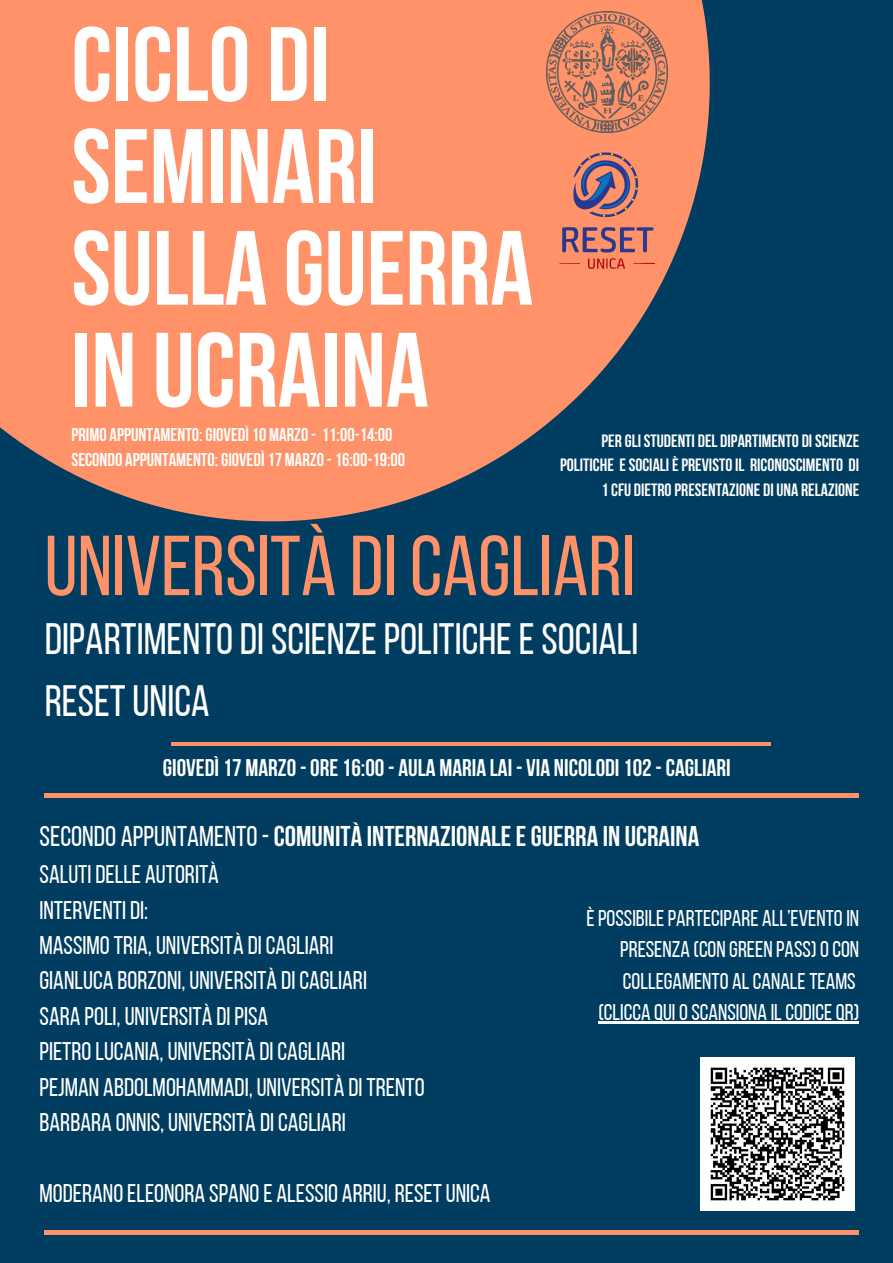
<style>
.page{position:relative;width:893px;height:1263px;background:#003d60}
.page>*{position:absolute;margin:0;border:0;box-sizing:border-box;transform-origin:0 0}
.t1{font:700 105.45px/101.9px "Bebas Neue";color:#fff}
.t2{font:84.9px "Bebas Neue";color:#ff9268}
.t3{font:43.8px "Bebas Neue";color:#fff}
.t4{font:700 28.5px "Bebas Neue";color:#fff}
.t5{font:25.5px "Bebas Neue";color:#fff}
.t6{font:700 24px "Bebas Neue";color:#fff}
.t7{font:22.73px/31.5px "Bebas Neue";color:#fff;text-align:justify}
.t8{font:700 18.45px "Bebas Neue";color:#fff}
.t9{font:700 17.77px/24.8px "Bebas Neue";color:#fff;text-align:right}
.s1{font-weight:400}
</style>
<div class="page">
<svg style="left:0;top:0;width:709px;height:521px;background:#db8666"></svg>
<hr style="left:171px;top:743px;width:600px;height:3px;background:#ff9268">
<hr style="left:45px;top:794px;width:814px;height:4px;background:#ff9268">
<img style="left:558px;top:152px;width:98px;height:118px">
<hr style="left:45px;top:1230px;width:814px;height:4px;background:#ff9268">
<img style="left:547px;top:12px;width:121px;height:121px">
<img style="left:701px;top:1058px;width:153px;height:153px">
<hr style="left:598px;top:1022px;width:261px;height:2px;background:#fff">
<p class="t1" style="left:71px;top:24px;width:463px">CICLO DI<br>SEMINARI<br>SULLA GUERRA<br>IN UCRAINA</p>
<p class="t8" style="left:71px;top:427px;width:322px">PRIMO APPUNTAMENTO: GIOVEDÌ 10 MARZO- 11:00-14:00</p>
<p class="t8" style="left:71px;top:452px;width:335px">SECONDO APPUNTAMENTO: GIOVEDÌ 17 MARZO-16:00-19:00</p>
<p class="t9" style="left:560px;top:430px;width:301px">PER GLI STUDENTI DEL DIPARTIMENTO DI SCIENZE<br>POLITICHE ESOCIALI ÈPREVISTOIL RICONOSCIMENTO DI<br>1CFU DIETROPRESENTAZIONE DI UNA RELAZIONE</p>
<p class="t2" style="left:45px;top:531px;width:592px">UNIVERSITÀ DI CAGLIARI</p>
<p class="t3" style="left:45px;top:621px;width:595px">DIPARTIMENTODI SCIENZEPOLITICHEESOCIALI</p>
<p class="t3" style="left:45px;top:683px;width:166px">RESETUNICA</p>
<p class="t6" style="left:163px;top:758px;width:569px">GIOVEDÌ 17 MARZO-ORE16:00- AULA MARIA LAI - VIA NICOLODI 102-CAGLIARI</p>
<p class="t4" style="left:40px;top:824px;width:661px"><span class="s1">SECONDO APPUNTAMENTO-</span>COMUNITÀ INTERNAZIONALEEGUERRA IN UCRAINA</p>
<p class="t5" style="left:40px;top:864px;width:181px">SALUTI DELLE AUTORITÀ</p>
<p class="t5" style="left:40px;top:899px;width:110px">INTERVENTI DI:</p>
<p class="t5" style="left:40px;top:935px;width:295px">MASSIMOTRIA, UNIVERSITÀ DI CAGLIARI</p>
<p class="t5" style="left:40px;top:970px;width:329px">GIANLUCA BORZONI, UNIVERSITÀ DI CAGLIARI</p>
<p class="t5" style="left:40px;top:1006px;width:230px">SARA POLI, UNIVERSITÀ DI PISA</p>
<p class="t5" style="left:40px;top:1041px;width:307px">PIETROLUCANIA, UNIVERSITÀ DI CAGLIARI</p>
<p class="t5" style="left:40px;top:1077px;width:387px">PEJMAN ABDOLMOHAMMADI, UNIVERSITÀ DI TRENTO</p>
<p class="t5" style="left:40px;top:1112px;width:308px">BARBARA ONNIS, UNIVERSITÀ DI CAGLIARI</p>
<p class="t7" style="left:620px;top:904px;width:240px;text-indent:-34px">ÈPOSSIBILEPARTECIPARE ALL’EVENTOIN PRESENZA (CON GREEN PASS)OCON COLLEGAMENTO ALCANALETEAMS</p>
<p class="t7" style="left:598px;top:999px;width:262px">(CLICCA QUI OSCANSIONA ILCODICEQR)</p>
<p class="t5" style="left:40px;top:1183px;width:453px">MODERANOELEONORA SPANOE ALESSIO ARRIU, RESETUNICA</p>
</div>
